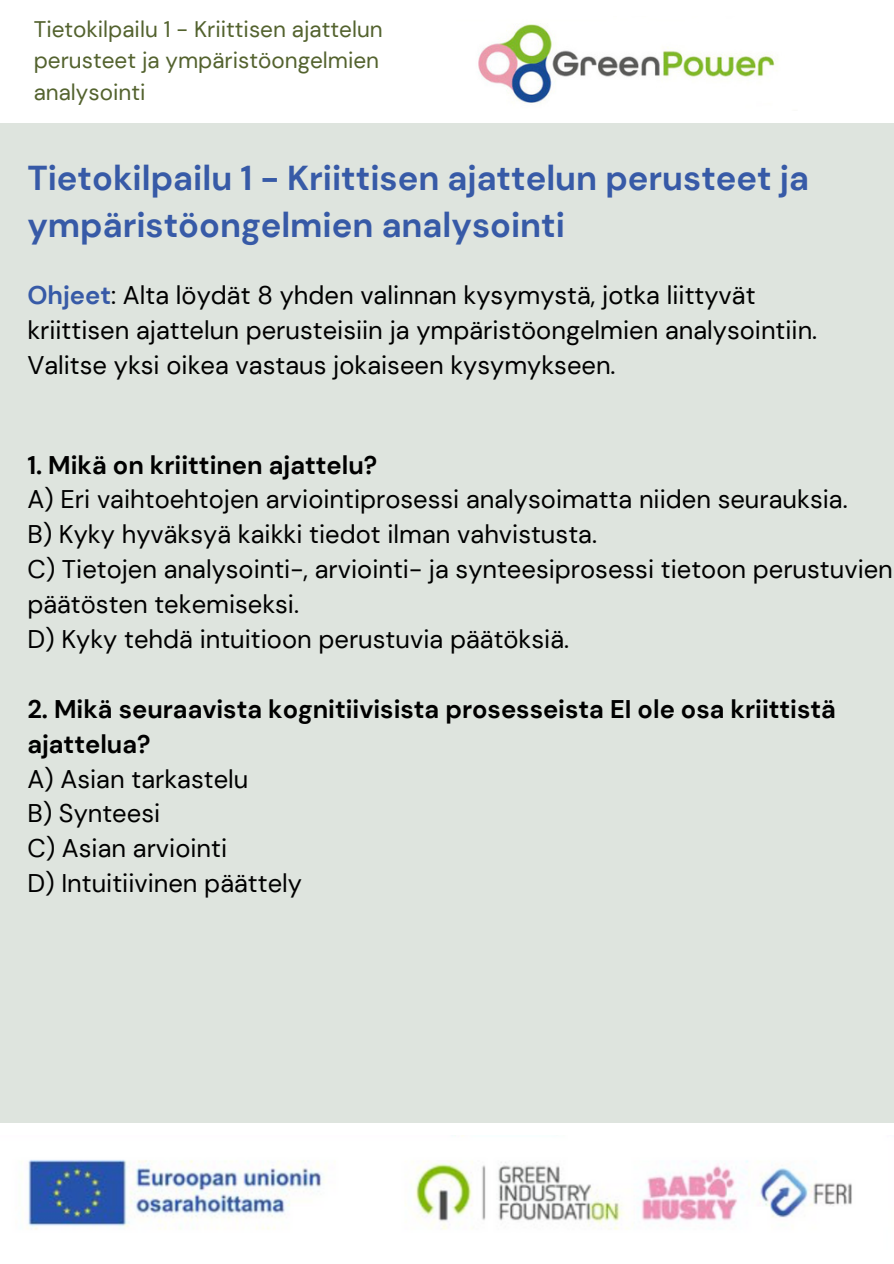
<style>
.page{position:relative;width:894px;height:1264px;background:#fff}
.page>*{position:absolute;margin:0;border:0;box-sizing:border-box;transform-origin:0 0}
.t1{font:700 34.5px/47.2px "DM Sans";color:#375aa7}
.t2{font:25.5px/34.8px "DM Sans";color:#000}
.t3{font:700 25.5px/34.8px "DM Sans";color:#000}
.t4{font:22.5px/31.5px "DM Sans";color:#53622e}
.s1{font-weight:700;color:#375aa7}
.s2{font-weight:700}
.s3{font-weight:400}
</style>
<div class="page">
<div style="left:0;top:0;width:893px;height:1122px;background:#dee4de"></div>
<div style="left:0;top:0;width:893px;height:123px;background:#fff"></div>
<img style="left:478px;top:24px;width:300px;height:80px">
<img style="left:21px;top:1135px;width:831px;height:95px">
<p class="t4" style="left:34px;top:13px;width:350px">Tietokilpailu 1 - Kriittisen ajattelun perusteet ja ympäristöongelmien analysointi</p>
<p class="t1" style="left:27px;top:154px;width:783px">Tietokilpailu 1 - Kriittisen ajattelun perusteet ja ympäristöongelmien analysointi</p>
<h1 class="t2" style="left:27px;top:278px;width:791px"><span class="s1">Ohjeet</span>: Alta löydät 8 yhden valinnan kysymystä, jotka liittyvät kriittisen ajattelun perusteisiin ja ympäristöongelmien analysointiin.<br>Valitse yksi oikea vastaus jokaiseen kysymykseen.</h1>
<h2 class="t2" style="left:27px;top:447px;width:866px"><span class="s2">1. Mikä on kriittinen ajattelu?<br></span>A) Eri vaihtoehtojen arviointiprosessi analysoimatta niiden seurauksia.<br>B) Kyky hyväksyä kaikki tiedot ilman vahvistusta.<br>C) Tietojen analysointi-, arviointi- ja synteesiprosessi tietoon perustuvien päätösten tekemiseksi.<br>D) Kyky tehdä intuitioon perustuvia päätöksiä.</h2>
<h2 class="t3" style="left:27px;top:691px;width:809px">2. Mikä seuraavista kognitiivisista prosesseista EI ole osa kriittistä ajattelua?<br><span class="s3">A) Asian tarkastelu<br>B) Synteesi<br>C) Asian arviointi<br>D) Intuitiivinen päättely</span></h2>
</div>
